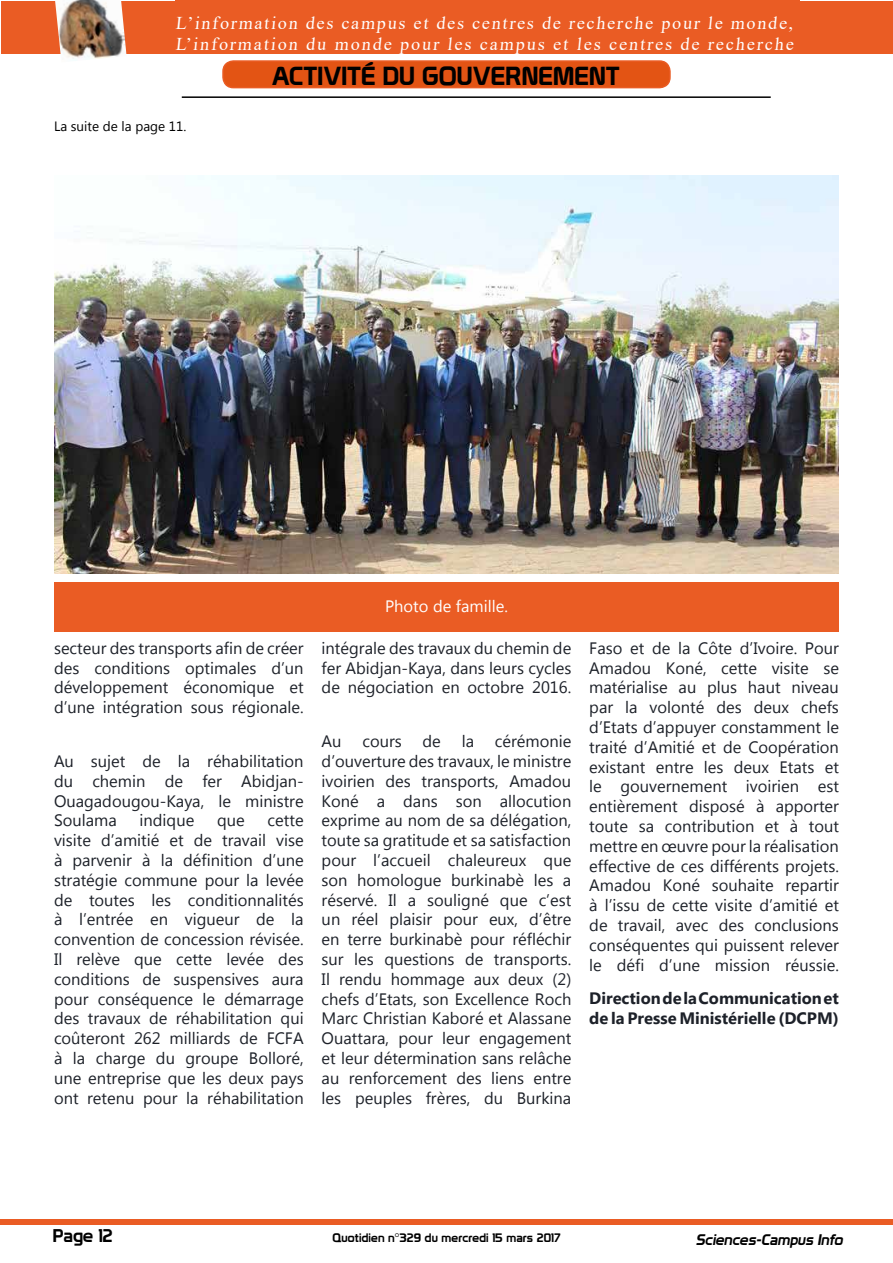
<style>
.page{position:relative;width:893px;height:1263px;background:#fff}
.page>*{position:absolute;margin:0;border:0;box-sizing:border-box;transform-origin:0 0}
.t1{font:25.5px "Prototype";color:#000}
.t2{font:18px/21.6px "Times New Roman";letter-spacing:.105em;color:#fff}
.t3{font:18px "Prototype";color:#000}
.t4{font:16.5px/19.8px "Myanmar Text";color:#1d2129;text-align:justify}
.t5{font:700 16.5px/19.8px "Myanmar Text";color:#1d2129}
.t6{font:16.5px "Myanmar Text";color:#fff}
.t7{font:italic 15px "Prototype";color:#000}
.t8{font:13.5px "Myanmar Text";color:#000}
.t9{font:12px "Prototype";letter-spacing:.01em;color:#000}
</style>
<div class="page">
<div style="left:1px;top:1219px;width:892px;height:6px;background:#ea5c24"></div>
<hr style="left:182px;top:96px;width:589px;height:2px;background:#000">
<div style="left:1px;top:1px;width:892px;height:53px;background:#ea5c24"></div>
<img style="left:55px;top:0;width:72px;height:61px">
<div style="left:175px;top:0;width:625px;height:53px;background:#ea5c24"></div>
<div style="left:223px;top:61px;width:447px;height:27px;background:#e35414;border-radius:10px"></div>
<div style="left:222px;top:60px;width:449px;height:28px;border:2px solid #ea5c24;border-radius:10px"></div>
<img style="left:54px;top:176px;width:785px;height:397px">
<div style="left:54px;top:581px;width:785px;height:50px;background:#ea5c24"></div>
<p class="t2" style="left:175px;top:11px;width:622px">L’information des campus et des centres de recherche pour le monde,<br>L’information du monde pour les campus et les centres de recherche</p>
<p class="t8" style="left:54px;top:118px;width:134px">La suite de la page 11.</p>
<h1 class="t1" style="left:272px;top:60px;width:350px">ACTIVITÉ DU GOUVERNEMENT</h1>
<p class="t6" style="left:385px;top:597px;width:124px">Photo de famille.</p>
<p class="t4" style="left:54px;top:638px;width:251px">secteur des transports afin de créer des conditions optimales d’un développement économique et d’une intégration sous régionale.</p>
<p class="t4" style="left:54px;top:751px;width:251px">Au sujet de la réhabilitation du chemin de fer Abidjan-Ouagadougou-Kaya, le ministre Soulama</p>
<p class="t4" style="left:140px;top:811px;width:56px">indique</p>
<p class="t4" style="left:217px;top:811px;width:29px">que</p>
<p class="t4" style="left:54px;top:811px;width:251px;text-indent:214px">cette visite d’amitié et de travail vise à parvenir à la définition d’une stratégie commune pour la levée de toutes les conditionnalités à l’entrée en vigueur de la convention de concession révisée.<br>Il relève que cette levée des conditions de suspensives aura pour conséquence le démarrage des travaux de réhabilitation qui coûteront 262 milliards de FCFA à la charge du groupe Bolloré, une entreprise que les deux pays ont retenu pour la réhabilitation</p>
<p class="t4" style="left:322px;top:638px;width:251px">intégrale des travaux du chemin de fer Abidjan-Kaya, dans leurs cycles de négociation en octobre 2016.</p>
<p class="t4" style="left:322px;top:732px;width:21px">Au</p>
<p class="t4" style="left:362px;top:732px;width:41px">cours</p>
<p class="t4" style="left:423px;top:732px;width:20px">de</p>
<p class="t4" style="left:462px;top:732px;width:14px">la</p>
<p class="t4" style="left:322px;top:732px;width:251px;text-indent:173px">cérémonie d’ouverture des travaux, le ministre ivoirien des transports, Amadou Koné a dans son allocution exprime au nom de sa délégation, toute sa gratitude et sa satisfaction pour l’accueil chaleureux que son homologue burkinabè les a réservé. Il a souligné que c’est un réel plaisir pour eux, d’être en terre burkinabè pour réfléchir sur les questions de transports.<br>Il rendu hommage aux deux (2) chefs d’Etats, son Excellence Roch Marc Christian Kaboré et Alassane Ouattara, pour leur engagement et leur détermination sans relâche au renforcement des liens entre les peuples frères, du Burkina</p>
<p class="t4" style="left:589px;top:638px;width:251px">Faso et de la Côte d’Ivoire. Pour Amadou Koné, cette visite se matérialise au plus haut niveau par la volonté des deux chefs d’Etats d’appuyer constamment le traité d’Amitié et de Coopération existant entre les deux Etats et le gouvernement ivoirien est entièrement disposé à apporter toute sa contribution et à tout mettre en œuvre pour la réalisation effective de ces différents projets.<br>Amadou Koné souhaite repartir à l’issu de cette visite d’amitié et de travail, avec des conclusions conséquentes qui puissent relever le défi d’une mission réussie.</p>
<p class="t5" style="left:589px;top:988px;width:251px">Direction de la Communication et de la Presse Ministérielle (DCPM)</p>
<p class="t3" style="left:53px;top:1225px;width:61px">Page 12</p>
<p class="t9" style="left:332px;top:1230px;width:230px">Quotidien n°329 du mercredi 15 mars 2017</p>
<p class="t7" style="left:696px;top:1231px;width:152px">Sciences-Campus Info</p>
</div>
